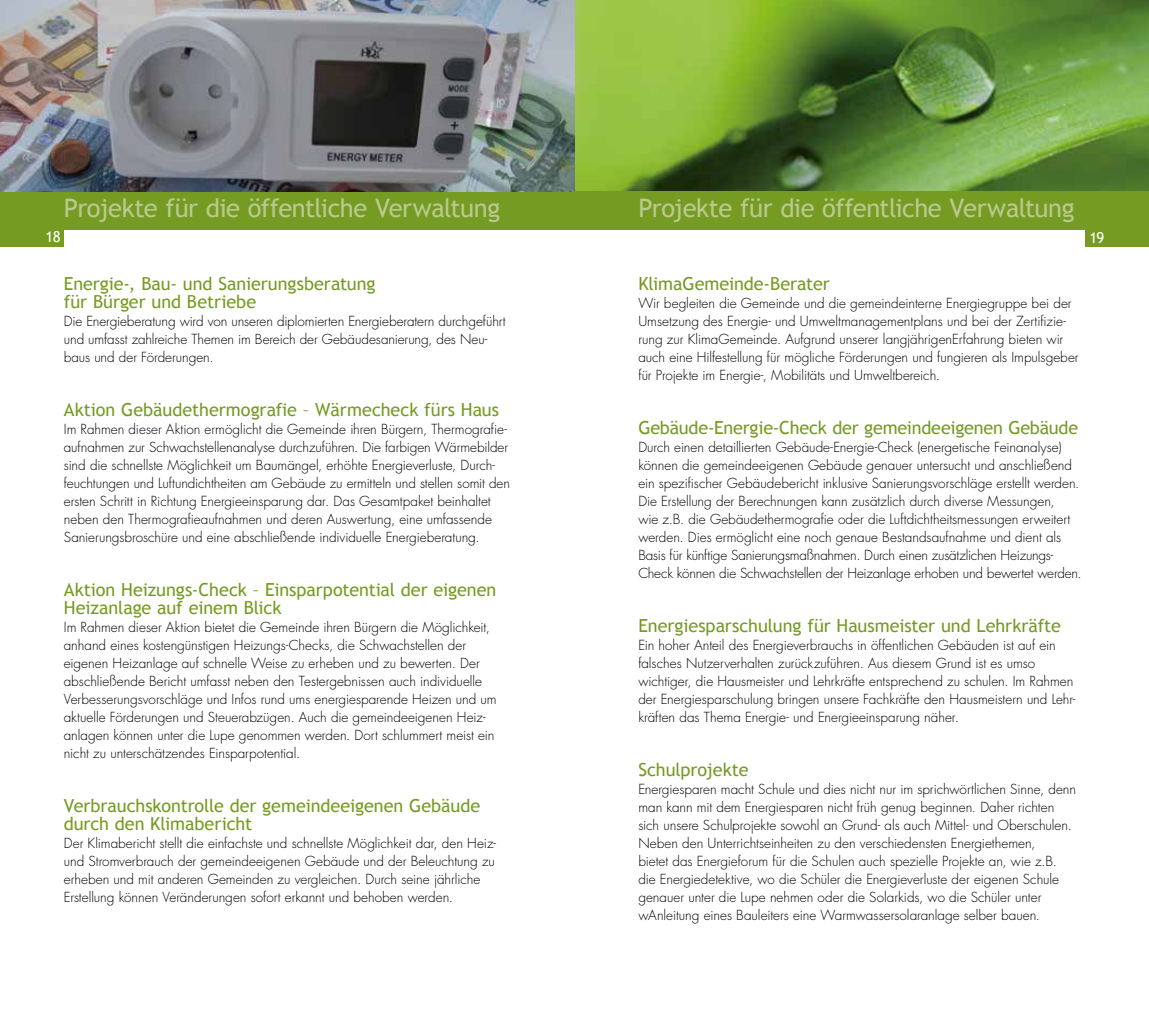
<style>
.page{position:relative;width:1149px;height:1021px;background:#fff}
.page>*{position:absolute;margin:0;border:0;box-sizing:border-box;transform-origin:0 0}
.t1{font:25.5px "Trebuchet MS";letter-spacing:-.02em;color:#bbc98f}
.t2{font:18px/18px "Trebuchet MS";letter-spacing:-.005em;color:#759b22}
.t3{font:15px "Trebuchet MS";color:#fff}
.t4{font:300 13.5px/18px "Futura";letter-spacing:-.005em;color:#000}
</style>
<div class="page">
<img style="left:0;top:0;width:1148px;height:191px">
<div style="left:1084px;top:230px;width:64px;height:17px;background:#759b22"></div>
<div style="left:0;top:191px;width:1148px;height:39px;background:#759b22"></div>
<div style="left:0;top:230px;width:64px;height:17px;background:#759b22"></div>
<h1 class="t1" style="left:64px;top:192px;width:437px">Projekte für die öffentliche Verwaltung</h1>
<h1 class="t1" style="left:638px;top:192px;width:437px">Projekte für die öffentliche Verwaltung</h1>
<p class="t3" style="left:46px;top:228px;width:16px">18</p>
<p class="t3" style="left:1089px;top:229px;width:16px">19</p>
<h2 class="t2" style="left:64px;top:275px;width:313px">Energie-, Bau- und Sanierungsberatung für Bürger und Betriebe</h2>
<p class="t4" style="left:64px;top:312px;width:443px">Die Energieberatung wird von unseren diplomierten Energieberatern durchgeführt und umfasst zahlreiche Themen im Bereich der Gebäudesanierung, des Neu&shy;baus und der Förderungen.</p>
<h2 class="t2" style="left:64px;top:401px;width:436px">Aktion Gebäudethermografie – Wärmecheck fürs Haus</h2>
<p class="t4" style="left:64px;top:420px;width:447px">Im Rahmen dieser Aktion ermöglicht die Gemeinde ihren Bürgern, Thermografie-- aufnahmen zur Schwachstellenanalyse durchzuführen. Die farbigen Wärmebilder sind die schnellste Möglichkeit um Baumängel, erhöhte Energieverluste, Durch&shy;feuchtungen und Luftundichtheiten am Gebäude zu ermitteln und stellen somit den ersten Schritt in Richtung Energieeinsparung dar. Das Gesamtpaket beinhaltet neben den Thermografieaufnahmen und deren Auswertung, eine umfassende Sanierungsbroschüre und eine abschließende individuelle Energieberatung.</p>
<h2 class="t2" style="left:64px;top:581px;width:434px">Aktion Heizungs-Check – Einsparpotential der eigenen<br>Heizanlage auf einem Blick</h2>
<p class="t4" style="left:64px;top:618px;width:434px">Im Rahmen dieser Aktion bietet die Gemeinde ihren Bürgern die Möglichkeit, anhand eines kostengünstigen Heizungs-Checks, die Schwachstellen der eigenen Heizanlage auf schnelle Weise zu erheben und zu bewerten. Der abschließende Bericht umfasst neben den Testergebnissen auch individuelle Verbesserungsvorschläge und Infos rund ums energiesparende Heizen und um aktuelle Förderungen und Steuerabzügen. Auch die gemeindeeigenen Heiz&shy;anlagen können unter die Lupe genommen werden. Dort schlummert meist ein nicht zu unterschätzendes Einsparpotential.</p>
<h2 class="t2" style="left:64px;top:797px;width:418px">Verbrauchskontrolle der gemeindeeigenen Gebäude durch den Klimabericht</h2>
<p class="t4" style="left:64px;top:834px;width:433px">Der Klimabericht stellt die einfachste und schnellste Möglichkeit dar, den Heiz&shy;und Stromverbrauch der gemeindeeigenen Gebäude und der Beleuchtung zu erheben und mit anderen Gemeinden zu vergleichen. Durch seine jährliche Erstellung können Veränderungen sofort erkannt und behoben werden.</p>
<h2 class="t2" style="left:638px;top:275px;width:193px">KlimaGemeinde-Berater</h2>
<p class="t4" style="left:638px;top:294px;width:442px">Wir begleiten die Gemeinde und die gemeindeinterne Energiegruppe bei der Umsetzung des Energie- und Umweltmanagementplans und bei der Zertifizie&shy;rung zur KlimaGemeinde. Aufgrund unserer langjährigenErfahrung bieten wir auch eine Hilfestellung für mögliche Förderungen und fungieren als Impulsgeber für Projekte im Energie-, Mobilitäts und Umweltbereich.</p>
<h2 class="t2" style="left:638px;top:419px;width:441px">Gebäude-Energie-Check der gemeindeeigenen Gebäude</h2>
<p class="t4" style="left:638px;top:438px;width:444px">Durch einen detaillierten Gebäude-Energie-Check (energetische Feinanalyse) können die gemeindeeigenen Gebäude genauer untersucht und anschließend ein spezifischer Gebäudebericht inklusive Sanierungsvorschläge erstellt werden.<br>Die Erstellung der Berechnungen kann zusätzlich durch diverse Messungen,<br>wie z.B. die Gebäudethermografie oder die Luftdichtheitsmessungen erweitert werden. Dies ermöglicht eine noch genaue Bestandsaufnahme und dient als Basis für künftige Sanierungsmaßnahmen. Durch einen zusätzlichen Heizungs-Check können die Schwachstellen der Heizanlage erhoben und bewertet werden.</p>
<h2 class="t2" style="left:638px;top:617px;width:424px">Energiesparschulung für Hausmeister und Lehrkräfte</h2>
<p class="t4" style="left:638px;top:636px;width:438px">Ein hoher Anteil des Energieverbrauchs in öffentlichen Gebäuden ist auf ein falsches Nutzerverhalten zurückzuführen. Aus diesem Grund ist es umso wichtiger, die Hausmeister und Lehrkräfte entsprechend zu schulen. Im Rahmen der Energiesparschulung bringen unsere Fachkräfte den Hausmeistern und Lehr&shy;kräften das Thema Energie- und Energieeinsparung näher.</p>
<h2 class="t2" style="left:638px;top:761px;width:112px">Schulprojekte</h2>
<p class="t4" style="left:638px;top:780px;width:439px">Energiesparen macht Schule und dies nicht nur im sprichwörtlichen Sinne, denn man kann mit dem Energiesparen nicht früh genug beginnen. Daher richten sich unsere Schulprojekte sowohl an Grund- als auch Mittel- und Oberschulen.<br>Neben den Unterrichtseinheiten zu den verschiedensten Energiethemen,<br>bietet das Energieforum für die Schulen auch spezielle Projekte an, wie z.B. die Energiedetektive, wo die Schüler die Energieverluste der eigenen Schule genauer unter die Lupe nehmen oder die Solarkids, wo die Schüler unter wAnleitung eines Bauleiters eine Warmwassersolaranlage selber bauen.</p>
</div>
